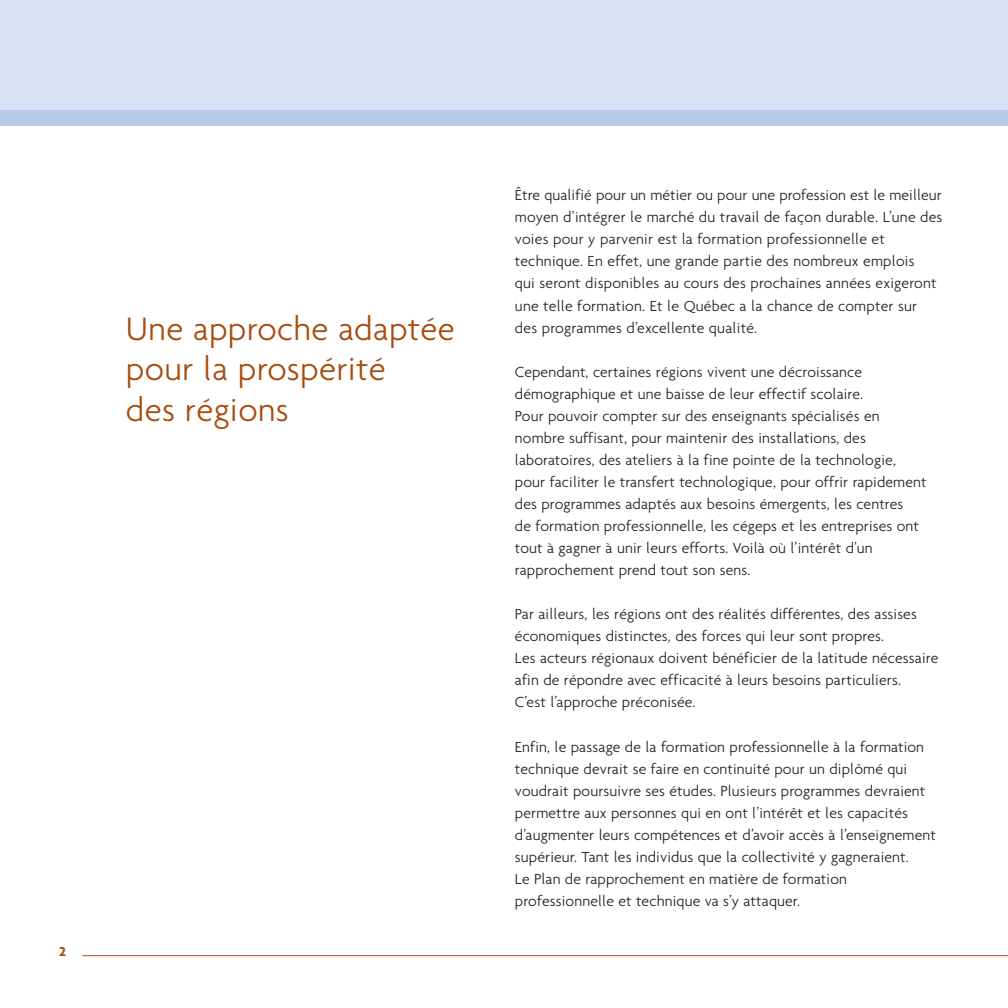
<style>
.page{position:relative;width:1008px;height:1008px;background:#fff}
.page>*{position:absolute;margin:0;border:0;box-sizing:border-box;transform-origin:0 0}
.t1{font:300 35px/40.2px "Agenda";letter-spacing:.01em;color:#a84c0f}
.t2{font:300 15.75px/22.1px "Agenda";letter-spacing:.01em;color:#231f20}
.t3{font:700 14px "Agenda";color:#a84c0f}
</style>
<div class="page">
<hr style="left:82px;top:955px;width:926px;height:1px;background:#a84c0f">
<div style="left:0;top:0;width:1008px;height:110px;background:#d7e1f3"></div>
<div style="left:0;top:110px;width:1008px;height:16px;background:#b5c9e8"></div>
<h1 class="t1" style="left:126px;top:312px;width:330px">Une approche adaptée pour la prospérité<br>des régions</h1>
<p class="t3" style="left:59px;top:945px;width:8px">2</p>
<p class="t2" style="left:515px;top:186px;width:429px">Être qualifié pour un métier ou pour une profession est le meilleur moyen d’intégrer le marché du travail de façon durable. L’une des voies pour y parvenir est la formation professionnelle et technique. En effet, une grande partie des nombreux emplois<br>qui seront disponibles au cours des prochaines années exigeront une telle formation. Et le Québec a la chance de compter sur des programmes d’excellente qualité.</p>
<p class="t2" style="left:515px;top:362px;width:413px">Cependant, certaines régions vivent une décroissance démographique et une baisse de leur effectif scolaire.<br>Pour pouvoir compter sur des enseignants spécialisés en nombre suffisant, pour maintenir des installations, des laboratoires, des ateliers à la fine pointe de la technologie, pour faciliter le transfert technologique, pour offrir rapidement des programmes adaptés aux besoins émergents, les centres<br>de formation professionnelle, les cégeps et les entreprises ont tout à gagner à unir leurs efforts. Voilà où l’intérêt d’un rapprochement prend tout son sens.</p>
<p class="t2" style="left:515px;top:605px;width:425px">Par ailleurs, les régions ont des réalités différentes, des assises économiques distinctes, des forces qui leur sont propres.<br>Les acteurs régionaux doivent bénéficier de la latitude nécessaire afin de répondre avec efficacité à leurs besoins particuliers.<br>C’est l’approche préconisée.</p>
<p class="t2" style="left:515px;top:737px;width:423px">Enfin, le passage de la formation professionnelle à la formation technique devrait se faire en continuité pour un diplômé qui voudrait poursuivre ses études. Plusieurs programmes devraient permettre aux personnes qui en ont l’intérêt et les capacités d’augmenter leurs compétences et d’avoir accès à l’enseignement supérieur. Tant les individus que la collectivité y gagneraient.<br>Le Plan de rapprochement en matière de formation professionnelle et technique va s’y attaquer.</p>
</div>
